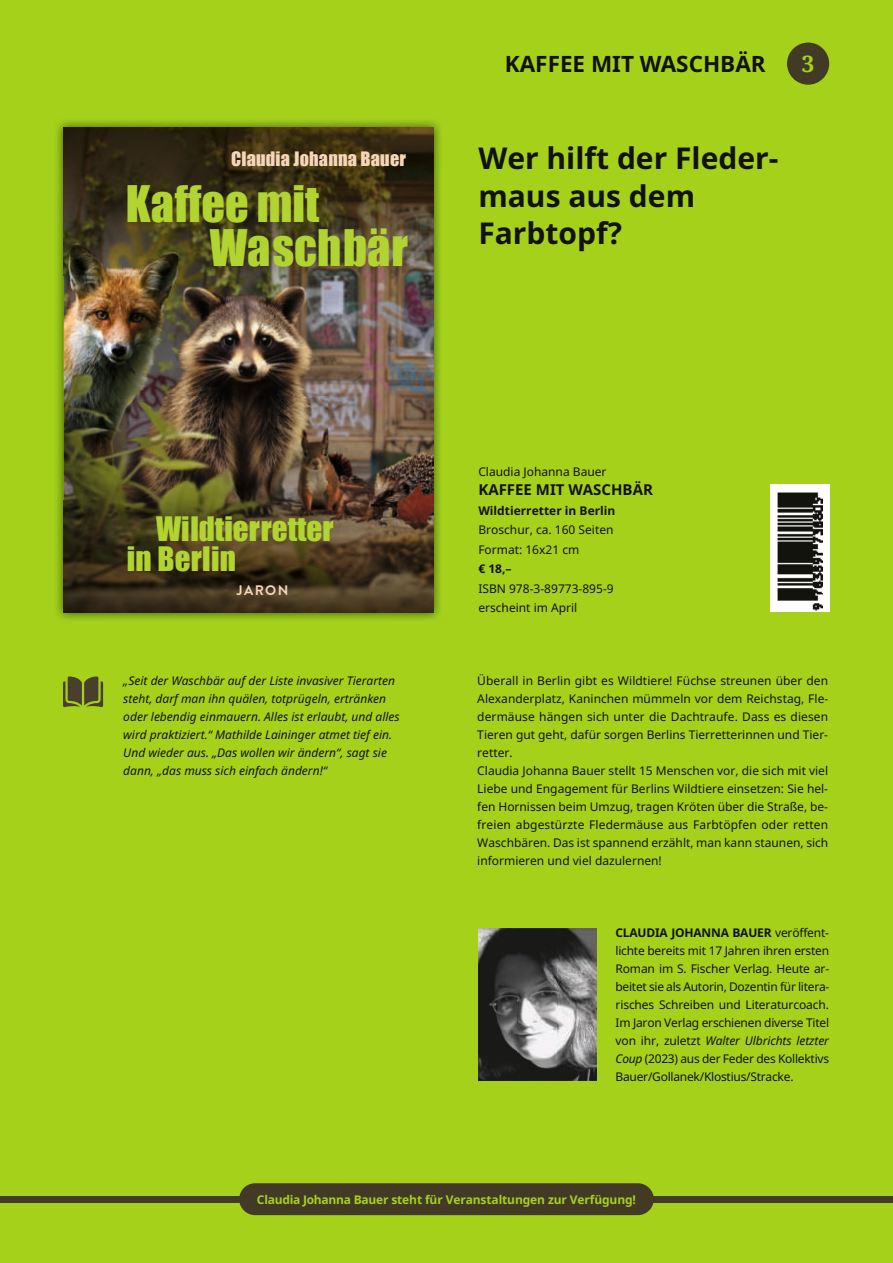
<style>
.page{position:relative;width:893px;height:1263px;background:#a5d11b}
.page>*{position:absolute;margin:0;border:0;box-sizing:border-box;transform-origin:0 0}
.t1{font:46.2px/43.3px "Impact";color:#b1d430}
.t2{font:30.9px/30.2px "Impact";color:#b1d430}
.t3{font:700 30px/37.5px "Noto Sans";color:#11110f}
.t4{font:700 22.5px "Noto Sans";color:#11110f}
.t5{font:700 22.5px "Noto Serif";color:#a5d21d}
.t6{font:18.3px "Impact";letter-spacing:.01em;color:#f6d6b9}
.t7{font:700 15px "Noto Sans";color:#11110f}
.t8{font:700 13.8px "Brandon Grotesque";letter-spacing:.1em;color:#f6d6b9}
.t9{font:12px/18px "Noto Sans";color:#11110f}
.t10{font:italic 12px/18px "Noto Sans";color:#11110f}
.t11{font:700 12px "Noto Sans";letter-spacing:-.01em;color:#a5d21d}
.t12{font:700 12px "Noto Sans";color:#11110f}
.s1{font-weight:700}
.s2{font-style:italic}
</style>
<div class="page">
<div style="left:0;top:1196px;width:893px;height:6px;background:#413a25"></div>
<div style="left:787px;top:43px;width:42px;height:42px;background:#413a25;border-radius:50%"></div>
<img style="left:56px;top:121px;width:385px;height:47px">
<img style="left:57px;top:168px;width:45px;height:452px">
<img style="left:395px;top:168px;width:45px;height:452px">
<img style="left:102px;top:612px;width:293px;height:8px">
<img style="left:64px;top:276px;width:52px;height:224px">
<img style="left:116px;top:276px;width:317px;height:224px">
<img style="left:116px;top:612px;width:317px;height:1px">
<img style="left:64px;top:128px;width:369px;height:148px">
<img style="left:64px;top:500px;width:369px;height:112px">
<div style="left:770px;top:485px;width:60px;height:127px;background:#fff"></div>
<img style="left:778px;top:492px;width:45px;height:119px">
<svg style="left:63px;top:676px;width:40px;height:31px"></svg>
<img style="left:478px;top:929px;width:119px;height:152px">
<div style="left:239px;top:1183px;width:415px;height:32px;background:#423a25;border-radius:16px"></div>
<h3 class="t6" style="left:231px;top:149px;width:176px">Claudia Johanna Bauer</h3>
<h1 class="t1" style="left:210px;top:185px;width:200px;text-indent:-84px">Kaffee mit<br>Waschb‰r</h1>
<h3 class="t4" style="left:505px;top:54px;width:262px">KAFFEE MIT WASCHBƒR</h3>
<h3 class="t5" style="left:802px;top:51px;width:14px">3</h3>
<h3 class="t3" style="left:478px;top:143px;width:302px">Wer hilft der Fleder&shy;maus aus dem<br>Farbtopf?</h3>
<h2 class="t2" style="left:127px;top:515px;width:208px;text-indent:29px">Wildtierretter in Berlin</h2>
<p class="t8" style="left:237px;top:582px;width:53px">JARON</p>
<p class="t10" style="left:123px;top:673px;width:278px">ÑSeit der Waschb‰r auf der Liste invasiver Tierarten steht, darf man ihn qu‰len, totpr¸geln, ertr‰nken oder lebendig einmauern. Alles ist erlaubt, und alles wird praktiziert.ì Mathilde Laininger atmet tief ein.<br>Und wieder aus. ÑDas wollen wir ‰ndernì, sagt sie dann, Ñdas muss sich einfach ‰ndern!ì</p>
<p class="t9" style="left:478px;top:464px;width:130px">Claudia Johanna Bauer</p>
<p class="t7" style="left:478px;top:484px;width:176px">KAFFEE MIT WASCHBƒR</p>
<p class="t12" style="left:478px;top:506px;width:139px">Wildtierretter in Berlin</p>
<p class="t9" style="left:478px;top:521px;width:137px;line-height:19.5px">Broschur, ca. 160 Seiten<br>Format: 16x21 cm</p>
<p class="t12" style="left:478px;top:564px;width:35px">Ä 18,ñ</p>
<p class="t9" style="left:478px;top:580px;width:137px;line-height:19.5px">ISBN 978-3-89773-895-9 erscheint im April</p>
<p class="t9" style="left:477px;top:673px;width:353px">‹berall in Berlin gibt es Wildtiere! F¸chse streunen ¸ber den Alexanderplatz, Kaninchen m¸mmeln vor dem Reichstag, Fle&shy;derm‰use h‰ngen sich unter die Dachtraufe. Dass es diesen Tieren gut geht, daf¸r sorgen Berlins Tierretterinnen und Tier&shy;retter.<br>Claudia Johanna Bauer stellt 15 Menschen vor, die sich mit viel Liebe und Engagement f¸r Berlins Wildtiere einsetzen: Sie hel&shy;fen Hornissen beim Umzug, tragen Krˆten ¸ber die Strafle, be&shy;freien abgest¸rzte Flederm‰use aus Farbtˆpfen oder retten Waschb‰ren. Das ist spannend erz‰hlt, man kann staunen, sich informieren und viel dazulernen!</p>
<p class="t9" style="left:615px;top:925px;width:215px;text-align:justify"><span class="s1">CLAUDIA JOHANNA BAUER</span> verˆffent&shy;lichte bereits mit 17 Jahren ihren ersten Roman im S. Fischer Verlag. Heute ar&shy;beitet sie als Autorin, Dozentin f¸r litera&shy;risches Schreiben und Literaturcoach.<br>Im Jaron Verlag erschienen diverse Titel von ihr, zuletzt <span class="s2">Walter Ulbrichts letzter Coup</span> (2023) aus der Feder des Kollektivs Bauer/Gollanek/Klostius/Stracke.</p>
<p class="t11" style="left:257px;top:1192px;width:381px">Claudia Johanna Bauer steht für Veranstaltungen zur Verfügung!</p>
</div>
